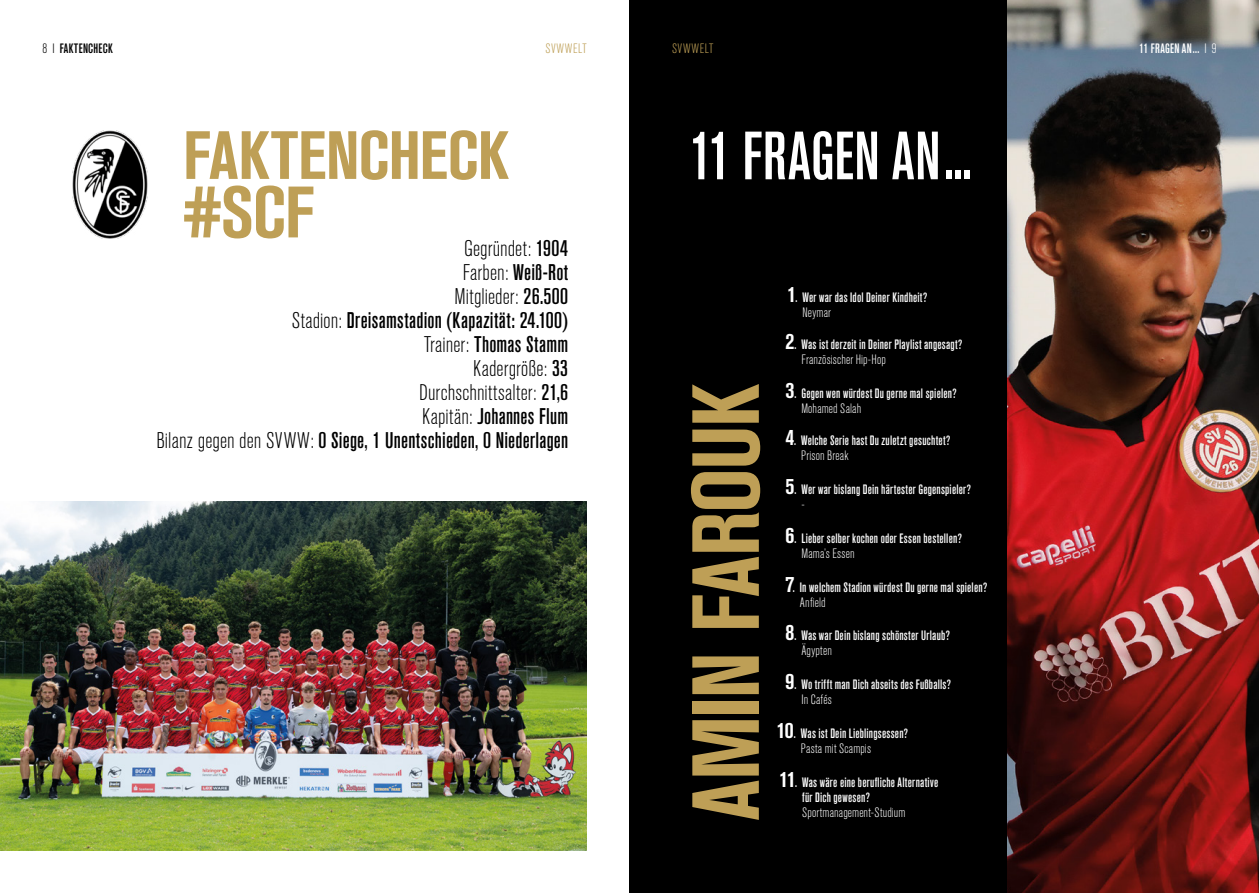
<style>
.page{position:relative;width:1259px;height:893px;background:#fff}
.page>*{position:absolute;margin:0;border:0;box-sizing:border-box;transform-origin:0 0}
.t1{font:700 condensed 94.2px "Akzidenz Grotesk Std";letter-spacing:-.02em;color:#be9f56}
.t2{font:700 condensed 72px "Akzidenz Grotesk Std";color:#be9f56}
.t3{font:500 condensed 67.5px "Akzidenz Grotesk Std";letter-spacing:.005em;color:#fff}
.t4{font:700 condensed 67.5px "Akzidenz Grotesk Std";letter-spacing:-.01em;color:#be9f56}
.t5{font:500 condensed 22.5px/24px "Akzidenz Grotesk Std";letter-spacing:.01em;color:#000;text-align:right}
.t6{font:500 condensed 13.5px/15px "Akzidenz Grotesk Std";letter-spacing:.015em;color:#fff}
.t7{font:300 condensed 13.5px "Akzidenz Grotesk Std";letter-spacing:.01em;color:#fff}
.t8{font:300 condensed 13.5px "Akzidenz Grotesk Std";letter-spacing:.04em;color:#be9f56}
.t9{font:500 condensed 13.5px "Akzidenz Grotesk Std";letter-spacing:.02em;color:#000}
.s1{font-weight:300}
.s2{font-weight:700;font-size:22.5px}
</style>
<div class="page">
<img style="left:1007px;top:0;width:252px;height:893px">
<div style="left:629px;top:0;width:378px;height:893px;background:#000"></div>
<img style="left:72px;top:131px;width:76px;height:107px">
<img style="left:0;top:501px;width:587px;height:349px">
<p class="t9" style="left:43px;top:40px;width:72px"><span class="s1">8 I</span> FAKTENCHECK</p>
<p class="t8" style="left:545px;top:41px;width:43px">SVWWELT</p>
<p class="t8" style="left:672px;top:41px;width:43px">SVWWELT</p>
<p class="t6" style="left:1139px;top:40px;width:79px">11 FRAGEN AN... <span class="s1">I 9</span></p>
<h3 class="t4" style="left:183px;top:117px;width:327px">FAKTENCHECK</h3>
<h2 class="t2" style="left:183px;top:171px;width:132px">#SCF</h2>
<p class="t5" style="left:156px;top:236px;width:413px"><span class="s1">Gegründet:</span> 1904<br><span class="s1">Farben:</span> Weiß-Rot<br><span class="s1">Mitglieder:</span> 26.500<br><span class="s1">Stadion:</span> Dreisamstadion (Kapazität: 24.100)<br><span class="s1">Trainer:</span> Thomas Stamm<br><span class="s1">Kadergröße:</span> 33<br><span class="s1">Durchschnittsalter:</span> 21,6<br><span class="s1">Kapitän:</span> Johannes Flum<br><span class="s1">Bilanz gegen den SVWW:</span> 0 Siege, 1 Unentschieden, 0 Niederlagen</p>
<h3 class="t3" style="left:688px;top:118px;width:285px">11 FRAGEN AN ...</h3>
<h1 class="t1" style="left:672px;top:821px;width:438px;rotate:-90deg">AMIN FAROUK</h1>
<p class="t6" style="left:802px;top:290px;width:126px;text-indent:-15px"><span class="s2">1</span>. Wer war das Idol Deiner Kindheit?<br><span class="s1">Neymar</span></p>
<p class="t6" style="left:801px;top:337px;width:162px;text-indent:-16px"><span class="s2">2</span>. Was ist derzeit in Deiner Playlist angesagt?<br><span class="s1">Französischer Hip-Hop</span></p>
<p class="t6" style="left:801px;top:386px;width:157px;text-indent:-16px"><span class="s2">3</span>. Gegen wen würdest Du gerne mal spielen?<br><span class="s1">Mohamed Salah</span></p>
<p class="t6" style="left:801px;top:433px;width:151px;text-indent:-16px"><span class="s2">4</span>. Welche Serie hast Du zuletzt gesuchtet?<br><span class="s1">Prison Break</span></p>
<p class="t6" style="left:801px;top:482px;width:171px;text-indent:-16px"><span class="s2">5</span>. Wer war bislang Dein härtester Gegenspieler? <span class="s1">-</span></p>
<p class="t6" style="left:801px;top:531px;width:162px;text-indent:-16px"><span class="s2">6</span>. Lieber selber kochen oder Essen bestellen?<br><span class="s1">Mama’s Essen</span></p>
<p class="t6" style="left:800px;top:579px;width:189px;text-indent:-14px"><span class="s2">7</span>. In welchem Stadion würdest Du gerne mal spielen?<br><span class="s1">Anfield</span></p>
<p class="t6" style="left:801px;top:628px;width:150px;text-indent:-16px"><span class="s2">8</span>. Was war Dein bislang schönster Urlaub?<br><span class="s1">Ägypten</span></p>
<p class="t6" style="left:801px;top:677px;width:151px;text-indent:-16px"><span class="s2">9</span>. Wo trifft man Dich abseits des Fußballs?<br><span class="s1">In Cafés</span></p>
<p class="t6" style="left:801px;top:726px;width:109px;text-indent:-24px"><span class="s2">10</span>. Was ist Dein Lieblingsessen?<br><span class="s1">Pasta mit Scampis</span></p>
<p class="t6" style="left:802px;top:775px;width:138px;text-indent:-23px"><span class="s2">11</span>. Was wäre eine berufliche Alternative für Dich gewesen?</p>
<p class="t7" style="left:802px;top:805px;width:105px">Sportmanagement-Studium</p>
</div>
